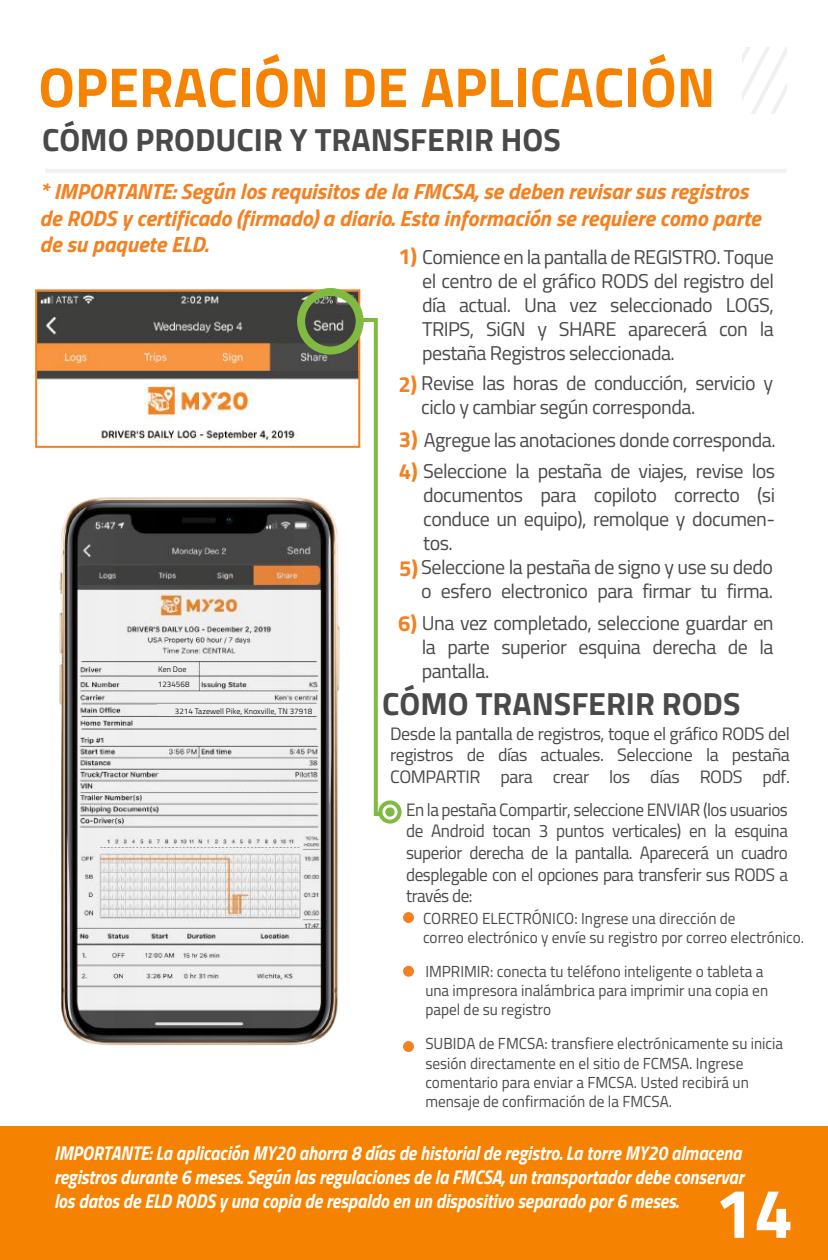
<style>
.page{position:relative;width:828px;height:1260px;background:#fff}
.page>*{position:absolute;margin:0;border:0;box-sizing:border-box;transform-origin:0 0}
.t1{font:700 70px "Titillium Web";color:#fff}
.t2{font:700 56px "Titillium Web";color:#f58200}
.t3{font:700 32px "Titillium Web";color:#4a494a}
.t4{font:italic 700 22px/26.4px "Titillium Web";color:#f48020}
.t5{font:20px/24px "Titillium Web";letter-spacing:-.025em;color:#4a494a;text-align:justify}
.t6{font:italic 700 20px/24px "Titillium Web";letter-spacing:-.005em;color:#fff;text-align:justify;scale:.89 1}
.t7{font:18px/21.6px "Titillium Web";letter-spacing:-.025em;color:#4a494a;text-align:justify;scale:.95 1}
.t8{font:18px/21.6px "Titillium Web";letter-spacing:-.025em;color:#4a494a;text-align:justify}
.t9{font:16px/19.2px "Titillium Web";color:#4a494a;scale:.95 1}
.t10{font:8px "Titillium Web";letter-spacing:.005em;color:#231f20}
.s1{font-weight:700;font-size:22px;color:#f48020}
</style>
<div class="page">
<svg style="left:742px;top:47px;width:45px;height:67px"></svg>
<hr style="left:45px;top:169px;width:742px;height:4px;background:#f0f0f0">
<div style="left:0;top:1126px;width:828px;height:134px;background:#f58200"></div>
<div style="left:403px;top:912px;width:11px;height:11px;background:#f48020;border-radius:50%"></div>
<div style="left:403px;top:966px;width:11px;height:11px;background:#f48020;border-radius:50%"></div>
<div style="left:403px;top:1041px;width:11px;height:11px;background:#f48020;border-radius:50%"></div>
<img style="left:59px;top:497px;width:281px;height:549px">
<div style="left:378px;top:800px;width:24px;height:24px;border:4px solid #81ba41;border-radius:50%"></div>
<svg style="left:385px;top:807px;width:10px;height:10px"></svg>
<svg style="left:360px;top:318px;width:24px;height:500px"></svg>
<div style="left:129px;top:663px;width:68px;height:12px;background:#f0efef"></div>
<div style="left:130px;top:678px;width:68px;height:11px;background:#f0efef"></div>
<div style="left:157px;top:705px;width:161px;height:11px;background:#f0efef"></div>
<div style="left:228px;top:782px;width:90px;height:7px;background:#f0efef"></div>
<img style="left:38px;top:292px;width:319px;height:150px">
<div style="left:35px;top:289px;width:325px;height:159px;border:2px solid #f48020"></div>
<div style="left:297px;top:288px;width:67px;height:67px;border:8px solid #81ba41;border-radius:50%"></div>
<h2 class="t2" style="left:38px;top:45px;width:679px">OPERACIÓN DE APLICACIÓN</h2>
<h3 class="t3" style="left:42px;top:115px;width:520px">CÓMO PRODUCIR Y TRANSFERIR HOS</h3>
<p class="t4" style="left:40px;top:177px;width:723px">* IMPORTANTE: Según los requisitos de la FMCSA, se deben revisar sus registros de RODS y certificado (firmado) a diario. Esta información se requiere como parte de su paquete ELD.</p>
<p class="t5" style="left:398px;top:244px;width:377px"><span class="s1">1)</span> Comience en la pantalla de REGISTRO. Toque</p>
<p class="t5" style="left:422px;top:268px;width:353px">el centro de el gráfico RODS del registro del día actual. Una vez seleccionado LOGS, TRIPS, SiGN y SHARE aparecerá con la pestaña Registros seleccionada.</p>
<p class="t5" style="left:421px;top:394px;width:276px">ciclo y cambiar según corresponda.</p>
<p class="t5" style="left:398px;top:370px;width:376px"><span class="s1">2)</span> Revise las horas de conducción, servicio y</p>
<p class="t10" style="left:158px;top:663px;width:30px">Ken Doe</p>
<p class="t10" style="left:158px;top:678px;width:33px">1234568</p>
<p class="t10" style="left:175px;top:705px;width:139px">3214 Tazewell Pike, Knoxville, TN 37918</p>
<p class="t5" style="left:399px;top:427px;width:378px"><span class="s1">3)</span> Agregue las anotaciones donde corresponda.</p>
<p class="t5" style="left:399px;top:458px;width:378px"><span class="s1">4)</span> Seleccione la pestaña de viajes, revise los</p>
<p class="t5" style="left:423px;top:482px;width:353px">documentos para copiloto correcto (si conduce un equipo), remolque y documen&shy;tos.</p>
<p class="t5" style="left:421px;top:578px;width:353px">o esfero electronico para firmar tu firma.</p>
<p class="t5" style="left:422px;top:634px;width:353px">la parte superior esquina derecha de la pantalla.</p>
<h3 class="t3" style="left:382px;top:680px;width:360px">CÓMO TRANSFERIR RODS</h3>
<p class="t5" style="left:399px;top:554px;width:375px"><span class="s1">5)</span> Seleccione la pestaña de signo y use su dedo</p>
<p class="t5" style="left:398px;top:610px;width:377px"><span class="s1">6)</span> Una vez completado, seleccione guardar en</p>
<p class="t8" style="left:390px;top:722px;width:401px">Desde la pantalla de registros, toque el gráfico RODS del registros de días actuales. Seleccione la pestaña COMPARTIR para crear los días RODS pdf.</p>
<p class="t7" style="left:406px;top:798px;width:404px">En la pestaña Compartir, seleccione ENVIAR (los usuarios de Android tocan 3 puntos verticales) en la esquina superior derecha de la pantalla. Aparecerá un cuadro desplegable con el opciones para transferir sus RODS a través de:</p>
<p class="t9" style="left:423px;top:908px;width:403px">CORREO ELECTRÓNICO: Ingrese una dirección de<br>correo electrónico y envíe su registro por correo electrónico.</p>
<p class="t9" style="left:425px;top:961px;width:362px">IMPRIMIR: conecta tu teléfono inteligente o tableta a una impresora inalámbrica para imprimir una copia en papel de su registro</p>
<p class="t9" style="left:425px;top:1033px;width:378px">SUBIDA de FMCSA: transfiere electrónicamente su inicia sesión directamente en el sitio de FCMSA. Ingrese comentario para enviar a FMCSA. Usted recibirá un mensaje de confirmación de la FMCSA.</p>
<p class="t6" style="left:54px;top:1140px;width:776px">IMPORTANTE: La aplicación MY20 ahorra 8 días de historial de registro. La torre MY20 almacena registros durante 6 meses. Según las regulaciones de la FMCSA, un transportador debe conservar los datos de ELD RODS y una copia de respaldo en un dispositivo separado por 6 meses.</p>
<h1 class="t1" style="left:715px;top:1160px;width:80px">14</h1>
</div>
